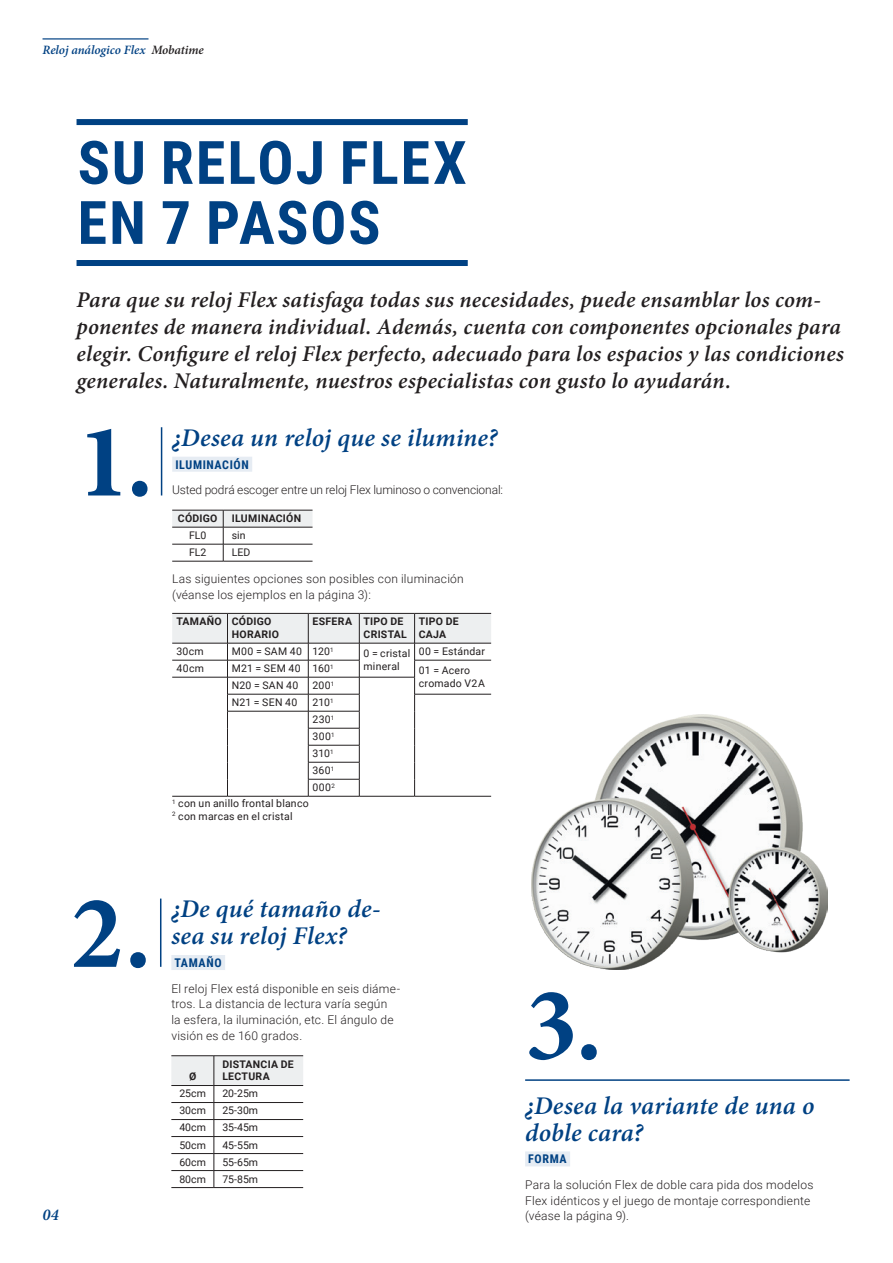
<style>
.page{position:relative;width:893px;height:1263px;background:#fff}
.page>*{position:absolute;margin:0;border:0;box-sizing:border-box;transform-origin:0 0}
.t1{font:700 105px "Minion Pro";color:#004183}
.t2{font:700 60px/60px "Roboto Condensed";letter-spacing:.03em;color:#004183}
.t3{font:italic 600 25.5px/27px "Minion Pro";letter-spacing:.01em;color:#004183}
.t4{font:italic 600 22.5px/27px "Minion Pro";letter-spacing:.01em;color:#231f20}
.t5{font:italic 600 16.5px "Minion Pro";color:#004183}
.t6{font:italic 600 12.75px "Minion Pro";letter-spacing:-.005em;color:#004183}
.t7{font:300 12px/15.8px "Roboto";letter-spacing:.02em;color:#231f20}
.t8{font:300 12px "Roboto";letter-spacing:-.01em;color:#231f20}
.t9{font:700 12px "Roboto Condensed";letter-spacing:.05em;color:#004183}
.t10{font:10.5px/12.6px "Roboto";letter-spacing:.02em;color:#231f20}
.t11{font:700 10.5px/12.6px "Roboto";letter-spacing:.025em;color:#231f20}
.s1{color:#231f20}
</style>
<div class="page">
<img style="left:531px;top:714px;width:296px;height:255px">
<div style="left:77px;top:119px;width:391px;height:6px;background:#004183"></div>
<div style="left:77px;top:260px;width:391px;height:6px;background:#004183"></div>
<hr style="left:43px;top:38px;width:105px;height:2px;background:#004183">
<div style="left:171px;top:955px;width:54px;height:15px;background:#e6ecf3"></div>
<svg style="left:171px;top:1056px;width:132px;height:131px"></svg>
<hr style="left:171px;top:1055px;width:43px;height:1px;background:#231f20">
<hr style="left:214px;top:1055px;width:89px;height:1px;background:#231f20">
<hr style="left:171px;top:1085px;width:43px;height:1px;background:#231f20">
<hr style="left:214px;top:1085px;width:89px;height:1px;background:#231f20">
<hr style="left:171px;top:1102px;width:43px;height:1px;background:#231f20">
<hr style="left:214px;top:1102px;width:89px;height:1px;background:#231f20">
<hr style="left:171px;top:1119px;width:43px;height:1px;background:#231f20">
<hr style="left:214px;top:1119px;width:89px;height:1px;background:#231f20">
<hr style="left:171px;top:1136px;width:43px;height:1px;background:#231f20">
<hr style="left:214px;top:1136px;width:89px;height:1px;background:#231f20">
<hr style="left:171px;top:1153px;width:43px;height:1px;background:#231f20">
<hr style="left:214px;top:1153px;width:89px;height:1px;background:#231f20">
<hr style="left:171px;top:1170px;width:43px;height:1px;background:#231f20">
<hr style="left:214px;top:1170px;width:89px;height:1px;background:#231f20">
<hr style="left:171px;top:1187px;width:43px;height:1px;background:#231f20">
<hr style="left:214px;top:1187px;width:89px;height:1px;background:#231f20">
<hr style="left:160px;top:898px;width:1px;height:69px;background:#004183">
<div style="left:525px;top:1151px;width:45px;height:15px;background:#e6ecf3"></div>
<hr style="left:525px;top:1079px;width:325px;height:2px;background:#004183">
<div style="left:172px;top:457px;width:80px;height:15px;background:#e6ecf3"></div>
<svg style="left:172px;top:511px;width:141px;height:50px"></svg>
<hr style="left:172px;top:510px;width:51px;height:1px;background:#231f20">
<hr style="left:223px;top:510px;width:90px;height:1px;background:#231f20">
<hr style="left:172px;top:527px;width:51px;height:1px;background:#231f20">
<hr style="left:223px;top:527px;width:90px;height:1px;background:#231f20">
<hr style="left:172px;top:544px;width:51px;height:1px;background:#231f20">
<hr style="left:223px;top:544px;width:90px;height:1px;background:#231f20">
<hr style="left:172px;top:561px;width:51px;height:1px;background:#231f20">
<hr style="left:223px;top:561px;width:90px;height:1px;background:#231f20">
<hr style="left:172px;top:796px;width:55px;height:1px;background:#231f20">
<hr style="left:227px;top:796px;width:81px;height:1px;background:#231f20">
<hr style="left:308px;top:796px;width:51px;height:1px;background:#231f20">
<hr style="left:359px;top:796px;width:56px;height:1px;background:#231f20">
<hr style="left:415px;top:796px;width:76px;height:1px;background:#231f20">
<svg style="left:172px;top:613px;width:319px;height:183px"></svg>
<hr style="left:161px;top:427px;width:1px;height:68px;background:#004183">
<p class="t6" style="left:43px;top:41px;width:163px">Reloj análogico Flex <span class="s1">Mobatime</span></p>
<p class="t2" style="left:78px;top:130px;width:391px">SU RELOJ FLEX<br>EN 7 PASOS</p>
<p class="t4" style="left:77px;top:286px;width:769px">Para que su reloj Flex satisfaga todas sus necesidades, puede ensamblar los com&shy;ponentes de manera individual. Además, cuenta con componentes opcionales para elegir. Configure el reloj Flex perfecto, adecuado para los espacios y las condiciones generales. Naturalmente, nuestros especialistas con gusto lo ayudarán.</p>
<p class="t1" style="left:77px;top:388px;width:77px">1.</p>
<p class="t3" style="left:172px;top:424px;width:327px">¿Desea un reloj que se ilumine?</p>
<p class="t9" style="left:175px;top:456px;width:75px">ILUMINACIÓN</p>
<p class="t8" style="left:172px;top:481px;width:332px">Usted podrá escoger entre un reloj Flex luminoso o convencional:</p>
<p class="t11" style="left:178px;top:512px;width:41px">CÓDIGO</p>
<p class="t11" style="left:232px;top:512px;width:71px">ILUMINACIÓN</p>
<p class="t10" style="left:189px;top:529px;width:19px">FL0</p>
<p class="t10" style="left:232px;top:529px;width:15px">sin</p>
<p class="t10" style="left:189px;top:546px;width:19px">FL2</p>
<p class="t10" style="left:232px;top:546px;width:20px">LED</p>
<p class="t7" style="left:172px;top:570px;width:293px">Las siguientes opciones son posibles con iluminación (véanse los ejemplos en la página 3):</p>
<p class="t11" style="left:176px;top:615px;width:47px">TAMAÑO</p>
<p class="t11" style="left:232px;top:615px;width:41px">CÓDIGO</p>
<p class="t11" style="left:232px;top:628px;width:49px">HORARIO</p>
<p class="t11" style="left:313px;top:615px;width:41px">ESFERA</p>
<p class="t11" style="left:364px;top:615px;width:45px">TIPO DE<br>CRISTAL</p>
<p class="t11" style="left:419px;top:615px;width:41px">TIPO DE<br>CAJA</p>
<p class="t10" style="left:176px;top:645px;width:29px">30cm</p>
<p class="t10" style="left:232px;top:645px;width:72px">M00 = SAM 40</p>
<p class="t10" style="left:313px;top:645px;width:23px">120<sup>1</sup></p>
<p class="t10" style="left:364px;top:647px;width:48px">0 = cristal mineral</p>
<p class="t10" style="left:419px;top:645px;width:68px">00 = Estándar</p>
<p class="t10" style="left:176px;top:662px;width:29px">40cm</p>
<p class="t10" style="left:232px;top:662px;width:71px">M21 = SEM 40</p>
<p class="t10" style="left:313px;top:662px;width:23px">160<sup>1</sup></p>
<p class="t10" style="left:419px;top:664px;width:53px">01 = Acero</p>
<p class="t10" style="left:232px;top:679px;width:68px">N20 = SAN 40</p>
<p class="t10" style="left:313px;top:679px;width:23px">200<sup>1</sup></p>
<p class="t10" style="left:419px;top:676px;width:67px">cromado V2A</p>
<p class="t10" style="left:232px;top:696px;width:67px">N21 = SEN 40</p>
<p class="t10" style="left:313px;top:696px;width:23px">210<sup>1</sup></p>
<p class="t10" style="left:313px;top:713px;width:23px">230<sup>1</sup></p>
<p class="t10" style="left:313px;top:730px;width:23px">300<sup>1</sup></p>
<p class="t10" style="left:313px;top:747px;width:23px">310<sup>1</sup></p>
<p class="t10" style="left:313px;top:764px;width:23px">360<sup>1</sup></p>
<p class="t10" style="left:313px;top:781px;width:24px">000<sup>2</sup></p>
<p class="t10" style="left:172px;top:797px;width:138px"><sup>1</sup> con un anillo frontal blanco<br><sup>2</sup> con marcas en el cristal</p>
<p class="t1" style="left:70px;top:859px;width:82px">2.</p>
<p class="t3" style="left:171px;top:895px;width:211px">¿De qué tamaño de&shy;sea su reloj Flex?</p>
<p class="t9" style="left:174px;top:954px;width:49px">TAMAÑO</p>
<p class="t7" style="left:171px;top:980px;width:230px">El reloj Flex está disponible en seis diáme&shy;tros. La distancia de lectura varía según<br>la esfera, la iluminación, etc. El ángulo de visión es de 160 grados.</p>
<p class="t11" style="left:189px;top:1070px;width:9px">Ø</p>
<p class="t11" style="left:222px;top:1058px;width:73px">DISTANCIA DE</p>
<p class="t11" style="left:222px;top:1070px;width:49px">LECTURA</p>
<p class="t10" style="left:179px;top:1087px;width:28px">25cm</p>
<p class="t10" style="left:222px;top:1087px;width:37px">20-25m</p>
<p class="t10" style="left:179px;top:1104px;width:28px">30cm</p>
<p class="t10" style="left:222px;top:1104px;width:37px">25-30m</p>
<p class="t10" style="left:179px;top:1121px;width:28px">40cm</p>
<p class="t10" style="left:222px;top:1121px;width:37px">35-45m</p>
<p class="t10" style="left:179px;top:1138px;width:28px">50cm</p>
<p class="t10" style="left:222px;top:1138px;width:37px">45-55m</p>
<p class="t10" style="left:179px;top:1155px;width:28px">60cm</p>
<p class="t10" style="left:222px;top:1155px;width:37px">55-65m</p>
<p class="t10" style="left:179px;top:1172px;width:28px">80cm</p>
<p class="t10" style="left:222px;top:1172px;width:37px">75-85m</p>
<p class="t1" style="left:525px;top:951px;width:79px">3.</p>
<p class="t3" style="left:525px;top:1091px;width:291px">¿Desea la variante de una o doble cara?</p>
<p class="t9" style="left:528px;top:1151px;width:40px">FORMA</p>
<p class="t7" style="left:525px;top:1176px;width:290px">Para la solución Flex de doble cara pida dos modelos<br>Flex idénticos y el juego de montaje correspondiente</p>
<p class="t5" style="left:43px;top:1203px;width:18px">04</p>
<p class="t7" style="left:525px;top:1208px;width:105px">(véase la página 9).</p>
</div>
